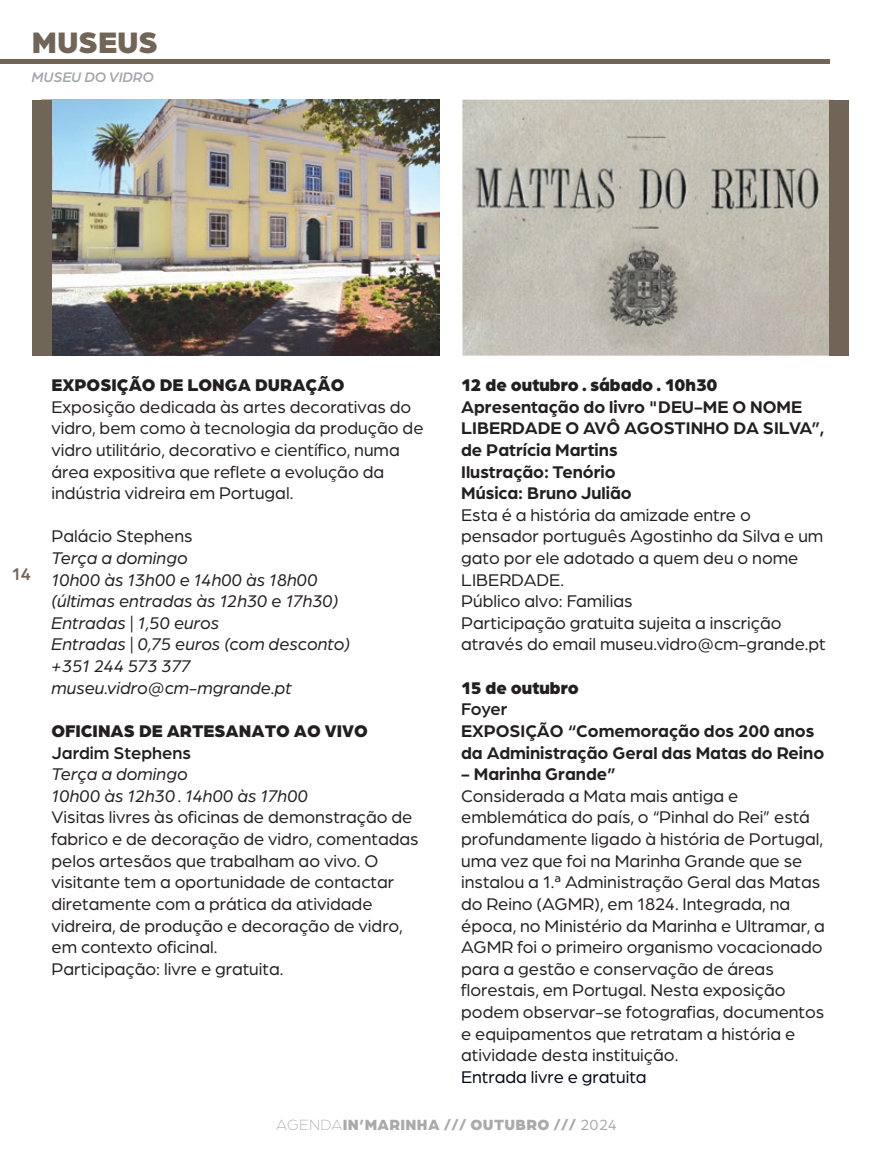
<style>
.page{position:relative;width:893px;height:1149px;background:#fff}
.page>*{position:absolute;margin:0;border:0;box-sizing:border-box;transform-origin:0 0}
.t1{font:900 31.5px "Arboria";color:#716557}
.t2{font:18px/21.6px "Arboria";color:#231f20}
.t3{font:700 18px/21.6px "Arboria";color:#231f20}
.t4{font:italic 18px/21.6px "Arboria";color:#231f20}
.t5{font:900 18px "Arboria";color:#231f20}
.t6{font:18px "Arboria";color:#000516}
.t7{font:500 18px "Arboria";color:#231f20}
.t8{font:500 18px "Arboria";color:#716557}
.t9{font:900 15.75px "Arboria";letter-spacing:.02em;color:#a8abaa}
.t10{font:italic 500 14.62px "Arboria";color:#a1a7ac}
.s1{font-weight:300}
.s2{font-weight:400}
</style>
<div class="page">
<img style="left:52px;top:100px;width:387px;height:255px">
<img style="left:462px;top:100px;width:367px;height:255px">
<div style="left:32px;top:100px;width:20px;height:255px;background:#716557"></div>
<div style="left:829px;top:100px;width:20px;height:255px;background:#716557"></div>
<div style="left:0;top:59px;width:829px;height:5px;background:#716557"></div>
<h1 class="t1" style="left:32px;top:19px;width:128px">MUSEUS</h1>
<p class="t10" style="left:32px;top:67px;width:124px">MUSEU DO VIDRO</p>
<p class="t8" style="left:12px;top:561px;width:21px">14</p>
<p class="t5" style="left:52px;top:372px;width:294px">EXPOSIÇÃO DE LONGA DURAÇÃO</p>
<p class="t2" style="left:52px;top:395px;width:374px">Exposição dedicada às artes decorativas do vidro, bem como à tecnologia da produção de vidro utilitário, decorativo e científico, numa área expositiva que reflete a evolução da indústria vidreira em Portugal.</p>
<p class="t2" style="left:52px;top:524px;width:143px">Palácio Stephens</p>
<p class="t4" style="left:52px;top:546px;width:300px">Terça a domingo<br>10h00 às 13h00 e 14h00 às 18h00 (últimas entradas às 12h30 e 17h30)<br>Entradas | 1,50 euros<br>Entradas | 0,75 euros (com desconto) +351 244 573 377 museu.vidro@cm-mgrande.pt</p>
<p class="t5" style="left:52px;top:717px;width:318px">OFICINAS DE ARTESANATO AO VIVO</p>
<p class="t7" style="left:52px;top:740px;width:141px">Jardim Stephens</p>
<p class="t4" style="left:52px;top:762px;width:258px">Terça a domingo<br>10h00 às 12h30 . 14h00 às 17h00</p>
<p class="t2" style="left:52px;top:805px;width:369px">Visitas livres às oficinas de demonstração de fabrico e de decoração de vidro, comentadas pelos artesãos que trabalham ao vivo. O visitante tem a oportunidade de contactar diretamente com a prática da atividade vidreira, de produção e decoração de vidro, em contexto oficinal.<br>Participação: livre e gratuita.</p>
<p class="t5" style="left:461px;top:372px;width:258px">12 de outubro . sábado . 10h30</p>
<p class="t3" style="left:461px;top:394px;width:365px">Apresentação do livro "DEU-ME O NOME<br>LIBERDADE O AVÔ AGOSTINHO DA SILVA”, de Patrícia Martins<br>Ilustração: Tenório<br>Música: Bruno Julião</p>
<p class="t2" style="left:461px;top:503px;width:366px">Esta é a história da amizade entre o pensador português Agostinho da Silva e um gato por ele adotado a quem deu o nome LIBERDADE.<br>Público alvo: Familias<br>Participação gratuita sujeita a inscrição através do email museu.vidro@cm-grande.pt</p>
<p class="t5" style="left:461px;top:674px;width:119px">15 de outubro</p>
<p class="t7" style="left:461px;top:697px;width:48px">Foyer</p>
<p class="t3" style="left:461px;top:718px;width:365px">EXPOSIÇÃO “Comemoração dos 200 anos da Administração Geral das Matas do Reino</p>
<p class="t3" style="left:461px;top:762px;width:156px">- Marinha Grande”</p>
<p class="t2" style="left:461px;top:784px;width:365px">Considerada a Mata mais antiga e emblemática do país, o “Pinhal do Rei” está profundamente ligado à história de Portugal, uma vez que foi na Marinha Grande que se instalou a 1.ª Administração Geral das Matas do Reino (AGMR), em 1824. Integrada, na época, no Ministério da Marinha e Ultramar, a AGMR foi o primeiro organismo vocacionado para a gestão e conservação de áreas florestais, em Portugal. Nesta exposição podem observar-se fotografias, documentos e equipamentos que retratam a história e atividade desta instituição.</p>
<p class="t6" style="left:461px;top:1064px;width:187px">Entrada livre e gratuita</p>
<p class="t9" style="left:276px;top:1112px;width:342px"><span class="s1">AGENDA</span>IN’MARINHA /// OUTUBRO /// <span class="s2">2024</span></p>
</div>
